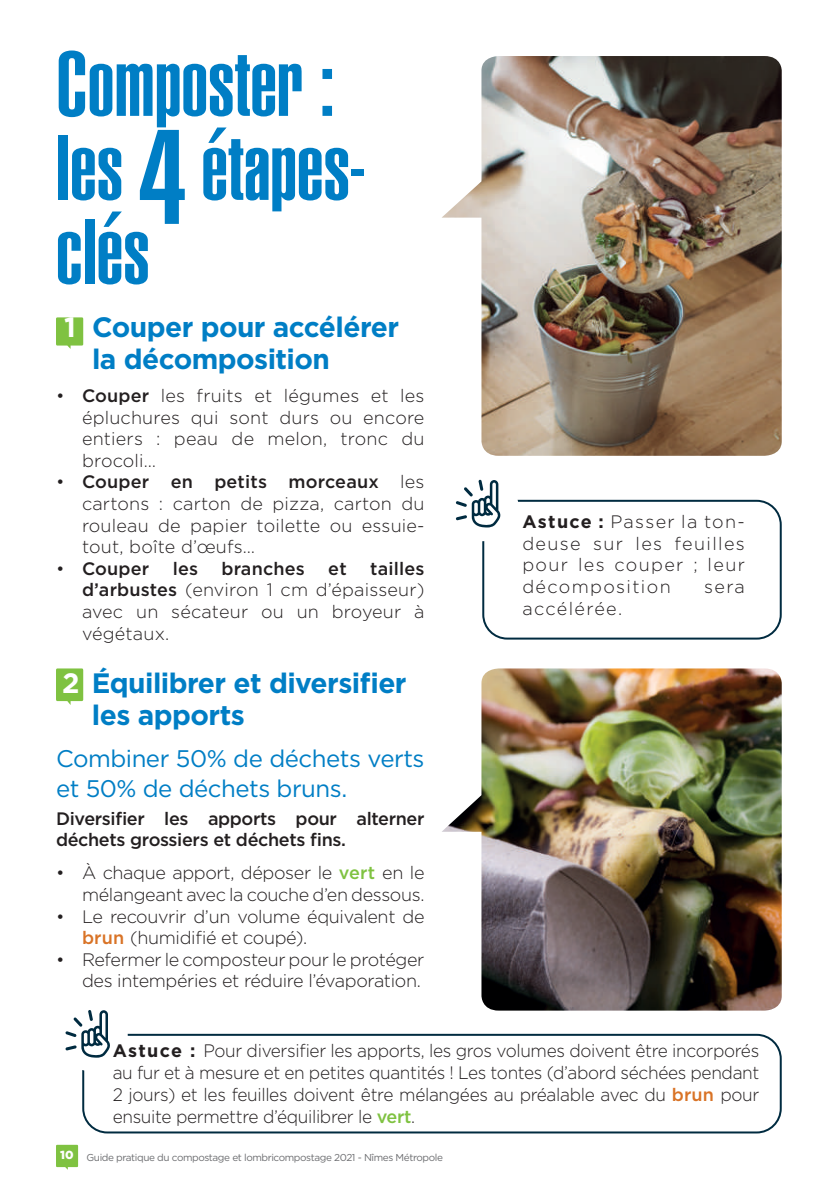
<style>
.page{position:relative;width:839px;height:1191px;background:#fff}
.page>*{position:absolute;margin:0;border:0;box-sizing:border-box;transform-origin:0 0}
.t1{font:900 extra-condensed 90px/84px "Helvetica";color:#007ec5;scale:1.06 1}
.t2{font:700 28px/32px "Gotham";letter-spacing:-.02em;color:#007ec5}
.t3{font:24px/30px "Gotham";letter-spacing:-.02em;color:#007ec5}
.t4{font:300 18px/21.6px "Gotham";letter-spacing:-.02em;color:#231f20;text-align:justify}
.t5{font:300 18px/22px "Gotham";letter-spacing:-.02em;color:#231f20;text-align:justify;scale:.96 1}
.t6{font:500 18px/21.6px "Gotham";letter-spacing:-.02em;color:#231f20}
.t7{font:300 18px "Gotham";letter-spacing:.075em;color:#231f20}
.t8{font:500 18px "Gotham";letter-spacing:.01em;color:#231f20}
.t9{font:10px "Gotham";letter-spacing:-.04em;color:#6c6d70}
.s1{font-size:132px}
.s2{color:#fff}
.s3{font-weight:500}
.s4{font-weight:300}
.s5{font-weight:500;color:#7fc241}
.s6{font-weight:500;color:#d97326}
.s7{font-weight:700}
</style>
<div class="page">
<svg style="left:56px;top:317px;width:27px;height:32px"></svg>
<svg style="left:56px;top:1145px;width:22px;height:24px"></svg>
<svg style="left:56px;top:668px;width:27px;height:37px"></svg>
<div style="left:482px;top:500px;width:300px;height:139px;border:2px solid #002b40;border-radius:24px"></div>
<div style="left:82px;top:1034px;width:700px;height:99px;border:2px solid #002b40;border-radius:24px"></div>
<div style="left:446px;top:469px;width:72px;height:72px;background:#fff;border-radius:50%"></div>
<div style="left:56px;top:999px;width:72px;height:72px;background:#fff;border-radius:50%"></div>
<svg style="left:456px;top:480px;width:45px;height:47px"></svg>
<svg style="left:65px;top:1010px;width:45px;height:47px"></svg>
<img style="left:442px;top:56px;width:340px;height:400px">
<img style="left:442px;top:668px;width:340px;height:342px">
<h1 class="t1" style="left:56px;top:42px;width:294px">Composter : les <span class="s1">4</span> étapes&shy;clés</h1>
<h2 class="t2" style="left:92px;top:311px;width:309px;text-indent:-28px"><span class="s2">1</span> Couper pour accélérer la décomposition</h2>
<p class="t4" style="left:82px;top:384px;width:344px;text-indent:-26px">• <span class="s3">Couper</span> les fruits et légumes et les épluchures qui sont durs ou encore entiers : peau de melon, tronc du brocoli…</p>
<p class="t4" style="left:82px;top:471px;width:344px;text-indent:-26px">• <span class="s3">Couper en petits morceaux</span> les cartons : carton de pizza, carton du rouleau de papier toilette ou essuie&shy;tout, boîte d’œufs…</p>
<p class="t6" style="left:56px;top:557px;width:95px"><span class="s4">•</span> Couper</p>
<p class="t6" style="left:173px;top:557px;width:27px">les</p>
<p class="t8" style="left:222px;top:556px;width:85px">branches</p>
<p class="t6" style="left:328px;top:557px;width:20px">et</p>
<p class="t4" style="left:82px;top:557px;width:344px;text-indent:288px"><span class="s3">tailles d’arbustes</span> (environ 1 cm d’épaisseur) avec un sécateur ou un broyeur à végétaux.</p>
<h2 class="t2" style="left:92px;top:667px;width:316px;text-indent:-30px"><span class="s2">2</span> Équilibrer et diversifier les apports</h2>
<h3 class="t3" style="left:56px;top:743px;width:370px">Combiner 50% de déchets verts et 50% de déchets bruns.</h3>
<p class="t6" style="left:56px;top:807px;width:370px">Diversifier les apports pour alterner déchets grossiers et déchets fins.</p>
<p class="t4" style="left:56px;top:861px;width:370px;text-align:right">• À chaque apport, déposer le <span class="s5">vert</span> en le mélangeant avec la couche d’en dessous.</p>
<p class="t4" style="left:82px;top:905px;width:344px;text-indent:-26px">• Le recouvrir d’un volume équivalent de <span class="s6">brun</span> (humidifié et coupé).</p>
<p class="t4" style="left:56px;top:948px;width:370px;text-align:right">• Refermer le composteur pour le protéger des intempéries et réduire l’évaporation.</p>
<p class="t4" style="left:522px;top:510px;width:224px"><span class="s7">Astuce :</span> Passer la ton&shy;deuse sur les feuilles pour les couper ; leur décomposition</p>
<p class="t4" style="left:704px;top:575px;width:42px">sera</p>
<p class="t7" style="left:522px;top:597px;width:101px">accélérée.</p>
<p class="t5" style="left:113px;top:1039px;width:675px"><span class="s7">Astuce :</span> Pour diversifier les apports, les gros volumes doivent être incorporés au fur et à mesure et en petites quantités ! Les tontes (d’abord séchées pendant 2 jours) et les feuilles doivent être mélangées au préalable avec du <span class="s6">brun</span> pour ensuite permettre d’équilibrer le <span class="s5">vert</span>.</p>
<p class="t9" style="left:60px;top:1151px;width:384px"><sup>10</sup> Guide pratique du compostage et lombricompostage 2021 - Nîmes Métropole</p>
</div>
